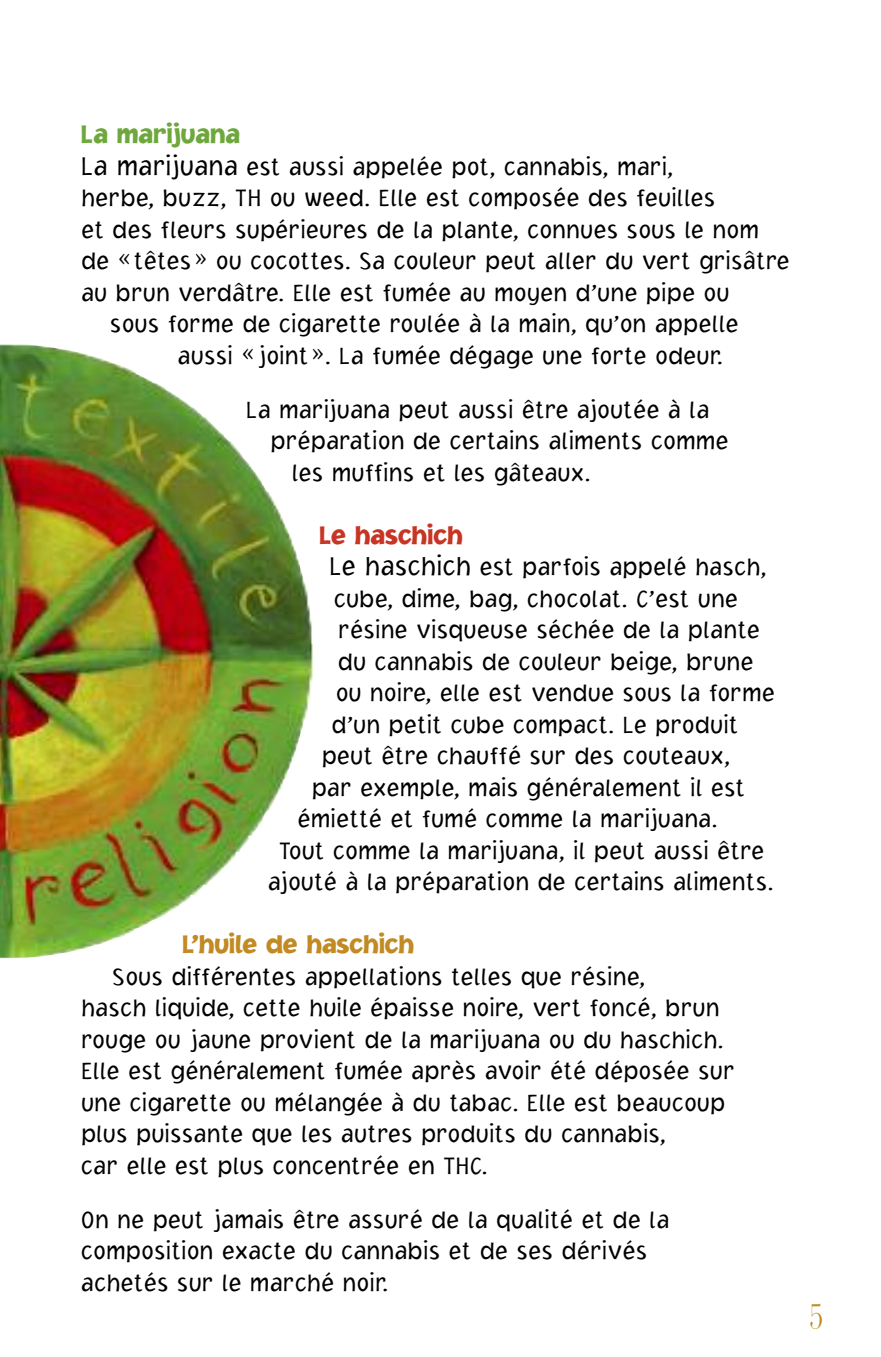
<style>
.page{position:relative;width:881px;height:1357px;background:#fff}
.page>*{position:absolute;margin:0;border:0;box-sizing:border-box;transform-origin:0 0}
.t1{font:40.5px "Fontdinerdotcom";color:#c18a22}
.t2{font:900 27px "Jacoby ICG";color:#c18a22}
.t3{font:900 27px "Jacoby ICG";color:#6ea83d}
.t4{font:900 27px "Jacoby ICG";color:#c73525}
.t5{font:300 24.75px/31.5px "Jacoby ICG";color:#000}
.s1{font-size:27px}
</style>
<div class="page">
<img style="left:0;top:345px;width:299px;height:613px">
<p class="t3" style="left:81px;top:118px;width:160px">La marijuana</p>
<p class="t5" style="left:81px;top:150px;width:594px"><span class="s1">La marijuana</span> est aussi appelée pot, cannabis, mari,</p>
<p class="t5" style="left:81px;top:182px;width:636px">herbe, buzz, TH ou weed. Elle est composée des feuilles</p>
<p class="t5" style="left:81px;top:213px;width:680px">et des fleurs supérieures de la plante, connues sous le nom</p>
<p class="t5" style="left:81px;top:245px;width:710px">de «têtes» ou cocottes. Sa couleur peut aller du vert grisâtre</p>
<p class="t5" style="left:81px;top:276px;width:650px">au brun verdâtre. Elle est fumée au moyen d’une pipe ou</p>
<p class="t5" style="left:110px;top:308px;width:630px">sous forme de cigarette roulée à la main, qu’on appelle</p>
<p class="t5" style="left:178px;top:339px;width:547px">aussi «joint». La fumée dégage une forte odeur.</p>
<p class="t5" style="left:246px;top:393px;width:465px">La marijuana peut aussi être ajoutée à la</p>
<p class="t5" style="left:270px;top:425px;width:460px">préparation de certains aliments comme</p>
<p class="t5" style="left:292px;top:456px;width:300px">les muffins et les gâteaux.</p>
<p class="t4" style="left:319px;top:518px;width:145px">Le haschich</p>
<p class="t5" style="left:329px;top:551px;width:439px"><span class="s1">Le haschich</span> est parfois appelé hasch,</p>
<p class="t5" style="left:334px;top:582px;width:406px">cube, dime, bag, chocolat. C’est une</p>
<p class="t5" style="left:338px;top:614px;width:423px">résine visqueuse séchée de la plante</p>
<p class="t5" style="left:338px;top:645px;width:418px">du cannabis de couleur beige, brune</p>
<p class="t5" style="left:336px;top:677px;width:441px">ou noire, elle est vendue sous la forme</p>
<p class="t5" style="left:332px;top:708px;width:409px">d’un petit cube compact. Le produit</p>
<p class="t5" style="left:322px;top:740px;width:410px">peut être chauffé sur des couteaux,</p>
<p class="t5" style="left:312px;top:771px;width:435px">par exemple, mais généralement il est</p>
<p class="t5" style="left:297px;top:803px;width:422px">émietté et fumé comme la marijuana.</p>
<p class="t5" style="left:279px;top:834px;width:487px">Tout comme la marijuana, il peut aussi être</p>
<p class="t5" style="left:268px;top:866px;width:507px">ajouté à la préparation de certains aliments.</p>
<p class="t2" style="left:183px;top:928px;width:233px">L’huile de haschich</p>
<p class="t5" style="left:81px;top:960px;width:655px;text-indent:31px">Sous différentes appellations telles que résine,<br>hasch liquide, cette huile épaisse noire, vert foncé, brun rouge ou jaune provient de la marijuana ou du haschich.<br>Elle est généralement fumée après avoir été déposée sur une cigarette ou mélangée à du tabac. Elle est beaucoup plus puissante que les autres produits du cannabis,<br>car elle est plus concentrée en THC.</p>
<p class="t5" style="left:81px;top:1203px;width:590px">On ne peut jamais être assuré de la qualité et de la composition exacte du cannabis et de ses dérivés achetés sur le marché noir.</p>
<h1 class="t1" style="left:810px;top:1296px;width:14px">5</h1>
</div>
